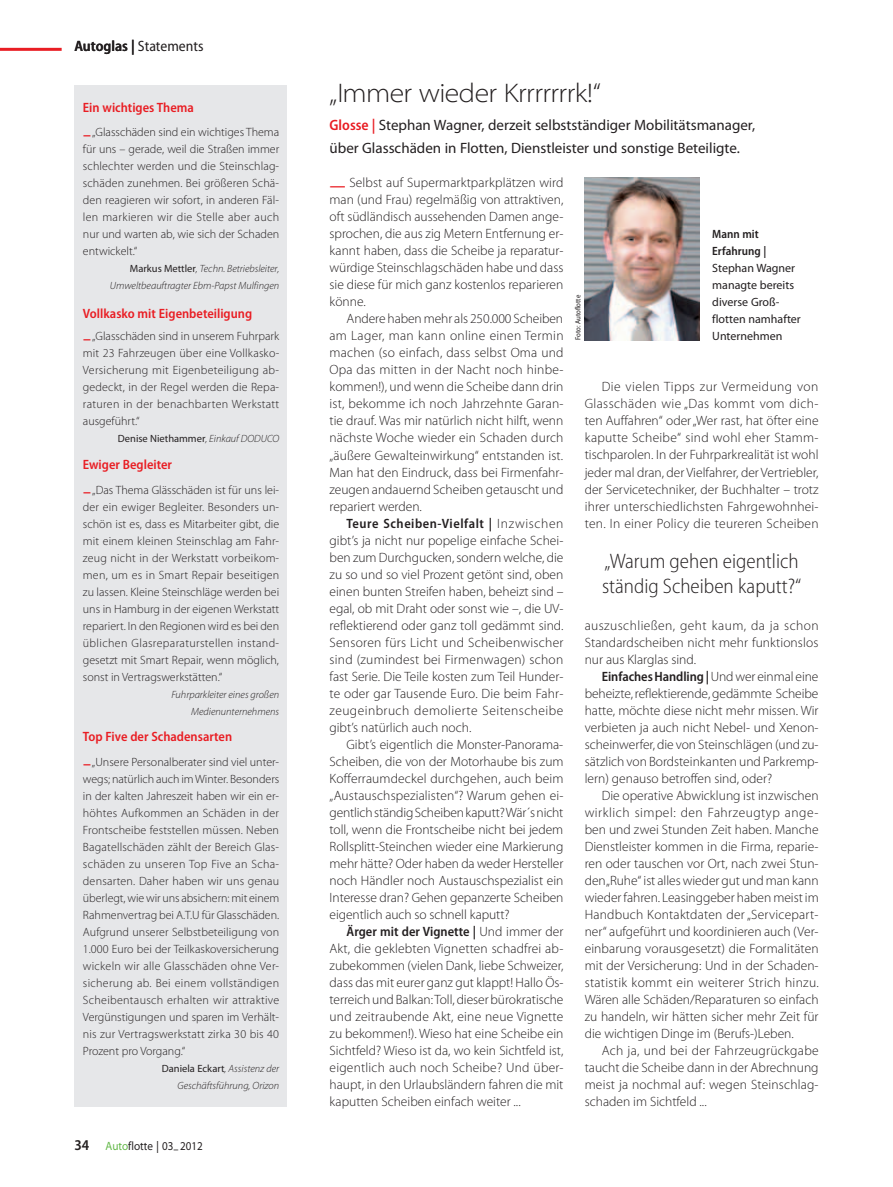
<style>
.page{position:relative;width:893px;height:1187px;background:#fff}
.page>*{position:absolute;margin:0;border:0;box-sizing:border-box;transform-origin:0 0}
.t1{font:300 semi-expanded 27px "Myriad Pro";letter-spacing:-.02em;color:#231f20}
.t2{font:300 semi-condensed 21px/25.5px "Myriad Pro";color:#231f20}
.t3{font:15px/22.5px "Myriad Pro";color:#231f20}
.t4{font:semi-condensed 15px "Myriad Pro";color:#231f20}
.t5{font:300 13.5px/17px "Myriad Pro";color:#231f20;text-align:justify}
.t6{font:600 semi-condensed 13.5px "Myriad Pro";color:#e91d23}
.t7{font:300 12px/17px "Myriad Pro";color:#231f20;text-align:justify}
.t8{font:12px/17px "Myriad Pro";color:#231f20}
.t9{font:semi-expanded 12px "Myriad Pro";color:#231f20;scale:.85 1}
.t10{font:600 semi-condensed 12px/17px "Myriad Pro";color:#231f20}
.t11{font:italic 300 10.5px/17px "Myriad Pro";color:#231f20;text-align:right}
.t12{font:10.5px "Myriad Pro";color:#231f20}
.t13{font:semi-condensed 7.5px "Myriad Pro";color:#231f20}
.s1{font-weight:600}
.s2{font-weight:600;font-size:15.75px;color:#e91d23}
.s3{font-weight:400;font-style:normal}
.s4{font-weight:300;font-style:italic}
.s5{font-weight:600;font-stretch:semi-condensed;font-size:15px}
.s6{color:#60b745}
.s7{font-weight:600;font-stretch:semi-condensed;color:#e91d23}
.s8{font-weight:600;font-stretch:semi-condensed}
</style>
<div class="page">
<div style="left:74px;top:85px;width:213px;height:1021px;background:#e6e7e9"></div>
<img style="left:585px;top:177px;width:114px;height:163px">
<hr style="left:0;top:48px;width:62px;height:3px;background:#e91d23">
<p class="t4" style="left:74px;top:38px;width:131px"><span class="s1">Autoglas |</span> Statements</p>
<p class="t6" style="left:83px;top:100px;width:112px">Ein wichtiges Thema</p>
<p class="t7" style="left:83px;top:124px;width:198px"><span class="s2">–</span> „Glasschäden sind ein wichtiges Thema für uns – gerade, weil die Straßen immer schlechter werden und die Steinschlag&shy;schäden zunehmen. Bei größeren Schä&shy;den reagieren wir sofort, in anderen Fäl&shy;len markieren wir die Stelle aber auch nur und warten ab, wie sich der Schaden entwickelt.“</p>
<p class="t11" style="left:110px;top:260px;width:171px"><span class="s3">Markus Mettler</span>, Techn. Betriebsleiter,<br>Umweltbeauftragter Ebm-Papst Mulfingen</p>
<p class="t6" style="left:83px;top:306px;width:171px">Vollkasko mit Eigenbeteiligung</p>
<p class="t7" style="left:83px;top:328px;width:198px"><span class="s2">–</span> „Glasschäden sind in unserem Fuhrpark mit 23 Fahrzeugen über eine Vollkasko-Versicherung mit Eigenbeteiligung ab&shy;gedeckt, in der Regel werden die Repa&shy;raturen in der benachbarten Werkstatt ausgeführt.“</p>
<p class="t12" style="left:118px;top:432px;width:163px">Denise Niethammer<span class="s4">, Einkauf DODUCO</span></p>
<p class="t6" style="left:83px;top:457px;width:91px">Ewiger Begleiter</p>
<p class="t7" style="left:83px;top:481px;width:198px"><span class="s2">–</span> „Das Thema Glässchäden ist für uns lei&shy;der ein ewiger Begleiter. Besonders un&shy;schön ist es, dass es Mitarbeiter gibt, die mit einem kleinen Steinschlag am Fahr&shy;zeug nicht in der Werkstatt vorbeikom&shy;men, um es in Smart Repair beseitigen zu lassen. Kleine Steinschläge werden bei uns in Hamburg in der eigenen Werkstatt repariert. In den Regionen wird es bei den üblichen Glasreparaturstellen instand&shy;gesetzt mit Smart Repair, wenn möglich, sonst in Vertragswerkstätten.“</p>
<p class="t11" style="left:171px;top:686px;width:109px">Fuhrparkleiter eines großen<br>Medienunternehmens</p>
<p class="t6" style="left:83px;top:729px;width:151px">Top Five der Schadensarten</p>
<p class="t7" style="left:83px;top:753px;width:198px"><span class="s2">–</span> „Unsere Personalberater sind viel unter&shy;wegs; natürlich auch im Winter. Besonders in der kalten Jahreszeit haben wir ein er&shy;höhtes Aufkommen an Schäden in der Frontscheibe feststellen müssen. Neben Bagatellschäden zählt der Bereich Glas&shy;schäden zu unseren Top Five an Scha&shy;densarten. Daher haben wir uns genau überlegt, wie wir uns absichern: mit einem Rahmenvertrag bei A.T.U für Glasschäden.<br>Aufgrund unserer Selbstbeteiligung von 1.000 Euro bei der Teilkaskoversicherung wickeln wir alle Glasschäden ohne Ver&shy;sicherung ab. Bei einem vollständigen Scheibentausch erhalten wir attraktive Vergünstigungen und sparen im Verhält&shy;nis zur Vertragswerkstatt zirka 30 bis 40<br>Prozent pro Vorgang.“</p>
<p class="t11" style="left:162px;top:1060px;width:119px"><span class="s3">Daniela Eckart</span>, Assistenz der<br>Geschäftsführung, Orizon</p>
<p class="t9" style="left:74px;top:1139px;width:152px"><span class="s5">34</span> <span class="s6">Auto</span>flotte | 03– 2012</p>
<h1 class="t1" style="left:330px;top:78px;width:273px">„Immer wieder Krrrrrrrk!“</h1>
<p class="t3" style="left:330px;top:114px;width:427px"><span class="s7">Glosse |</span> Stephan Wagner, derzeit selbstständiger Mobilitätsmanager, über Glasschäden in Flotten, Dienstleister und sonstige Beteiligte.</p>
<p class="t5" style="left:330px;top:174px;width:235px"><span class="s2">—</span> Selbst auf Supermarktparkplätzen wird man (und Frau) regelmäßig von attraktiven, oft südländisch aussehenden Damen ange&shy;sprochen, die aus zig Metern Entfernung er&shy;kannt haben, dass die Scheibe ja reparatur&shy;würdige Steinschlagschäden habe und dass sie diese für mich ganz kostenlos reparieren könne.</p>
<p class="t5" style="left:330px;top:310px;width:235px;text-indent:17px">Andere haben mehr als 250.000 Scheiben am Lager, man kann online einen Termin machen (so einfach, dass selbst Oma und Opa das mitten in der Nacht noch hinbe&shy;kommen!), und wenn die Scheibe dann drin ist, bekomme ich noch Jahrzehnte Garan&shy;tie drauf. Was mir natürlich nicht hilft, wenn nächste Woche wieder ein Schaden durch „äußere Gewalteinwirkung“ entstanden ist.<br>Man hat den Eindruck, dass bei Firmenfahr&shy;zeugen andauernd Scheiben getauscht und repariert werden.</p>
<p class="t5" style="left:330px;top:515px;width:235px;text-indent:17px"><span class="s8">Teure Scheiben-Vielfalt |</span> Inzwischen gibt’s ja nicht nur popelige einfache Schei&shy;ben zum Durchgucken, sondern welche, die zu so und so viel Prozent getönt sind, oben einen bunten Streifen haben, beheizt sind – egal, ob mit Draht oder sonst wie –, die UV&shy;reflektierend oder ganz toll gedämmt sind.<br>Sensoren fürs Licht und Scheibenwischer sind (zumindest bei Firmenwagen) schon fast Serie. Die Teile kosten zum Teil Hunder&shy;te oder gar Tausende Euro. Die beim Fahr&shy;zeugeinbruch demolierte Seitenscheibe gibt’s natürlich auch noch.</p>
<p class="t5" style="left:330px;top:736px;width:235px;text-indent:17px">Gibt’s eigentlich die Monster-Panorama-Scheiben, die von der Motorhaube bis zum Kofferraumdeckel durchgehen, auch beim „Austauschspezialisten“? Warum gehen ei&shy;gentlich ständig Scheiben kaputt? Wär´s nicht toll, wenn die Frontscheibe nicht bei jedem Rollsplitt-Steinchen wieder eine Markierung mehr hätte? Oder haben da weder Hersteller noch Händler noch Austauschspezialist ein Interesse dran? Gehen gepanzerte Scheiben eigentlich auch so schnell kaputt?</p>
<p class="t5" style="left:330px;top:923px;width:235px;text-indent:17px"><span class="s8">Ärger mit der Vignette |</span> Und immer der Akt, die geklebten Vignetten schadfrei ab&shy;zubekommen (vielen Dank, liebe Schweizer, dass das mit eurer ganz gut klappt! Hallo Ös&shy;terreich und Balkan: Toll, dieser bürokratische und zeitraubende Akt, eine neue Vignette zu bekommen!). Wieso hat eine Scheibe ein Sichtfeld? Wieso ist da, wo kein Sichtfeld ist, eigentlich auch noch Scheibe? Und über&shy;haupt, in den Urlaubsländern fahren die mit kaputten Scheiben einfach weiter ...</p>
<p class="t13" style="left:574px;top:340px;width:47px;rotate:-90deg">Foto: Autoflotte</p>
<p class="t10" style="left:712px;top:226px;width:56px">Mann mit<br>Erfahrung |</p>
<p class="t8" style="left:712px;top:259px;width:90px">Stephan Wagner managte bereits diverse Groß&shy;flotten namhafter<br>Unternehmen</p>
<p class="t5" style="left:585px;top:378px;width:235px;text-indent:17px">Die vielen Tipps zur Vermeidung von Glasschäden wie „Das kommt vom dich&shy;ten Auffahren“ oder „Wer rast, hat öfter eine kaputte Scheibe“ sind wohl eher Stamm&shy;tischparolen. In der Fuhrparkrealität ist wohl jeder mal dran, der Vielfahrer, der Vertriebler, der Servicetechniker, der Buchhalter – trotz ihrer unterschiedlichsten Fahrgewohnhei&shy;ten. In einer Policy die teureren Scheiben</p>
<h2 class="t2" style="left:602px;top:548px;width:201px">„Warum gehen eigentlich ständig Scheiben kaputt?“</h2>
<p class="t5" style="left:585px;top:617px;width:235px">auszuschließen, geht kaum, da ja schon Standardscheiben nicht mehr funktionslos nur aus Klarglas sind.</p>
<p class="t5" style="left:585px;top:668px;width:235px;text-indent:17px"><span class="s8">EinfachesHandling|</span>Und wer einmal eine beheizte, reflektierende, gedämmte Scheibe hatte, möchte diese nicht mehr missen. Wir verbieten ja auch nicht Nebel- und Xenon&shy;scheinwerfer, die von Steinschlägen (und zu&shy;sätzlich von Bordsteinkanten und Parkremp&shy;lern) genauso betroffen sind, oder?</p>
<p class="t5" style="left:585px;top:787px;width:236px;text-indent:17px">Die operative Abwicklung ist inzwischen wirklich simpel: den Fahrzeugtyp ange&shy;ben und zwei Stunden Zeit haben. Manche Dienstleister kommen in die Firma, reparie&shy;ren oder tauschen vor Ort, nach zwei Stun&shy;den „Ruhe“ ist alles wieder gut und man kann wieder fahren. Leasinggeber haben meist im Handbuch Kontaktdaten der „Servicepart&shy;ner“ aufgeführt und koordinieren auch (Ver&shy;einbarung vorausgesetzt) die Formalitäten mit der Versicherung: Und in der Schaden&shy;statistik kommt ein weiterer Strich hinzu.<br>Wären alle Schäden/Reparaturen so einfach zu handeln, wir hätten sicher mehr Zeit für die wichtigen Dinge im (Berufs-)Leben.</p>
<p class="t5" style="left:585px;top:1042px;width:235px;text-indent:17px">Ach ja, und bei der Fahrzeugrückgabe taucht die Scheibe dann in der Abrechnung meist ja nochmal auf: wegen Steinschlag&shy;schaden im Sichtfeld ...</p>
</div>
